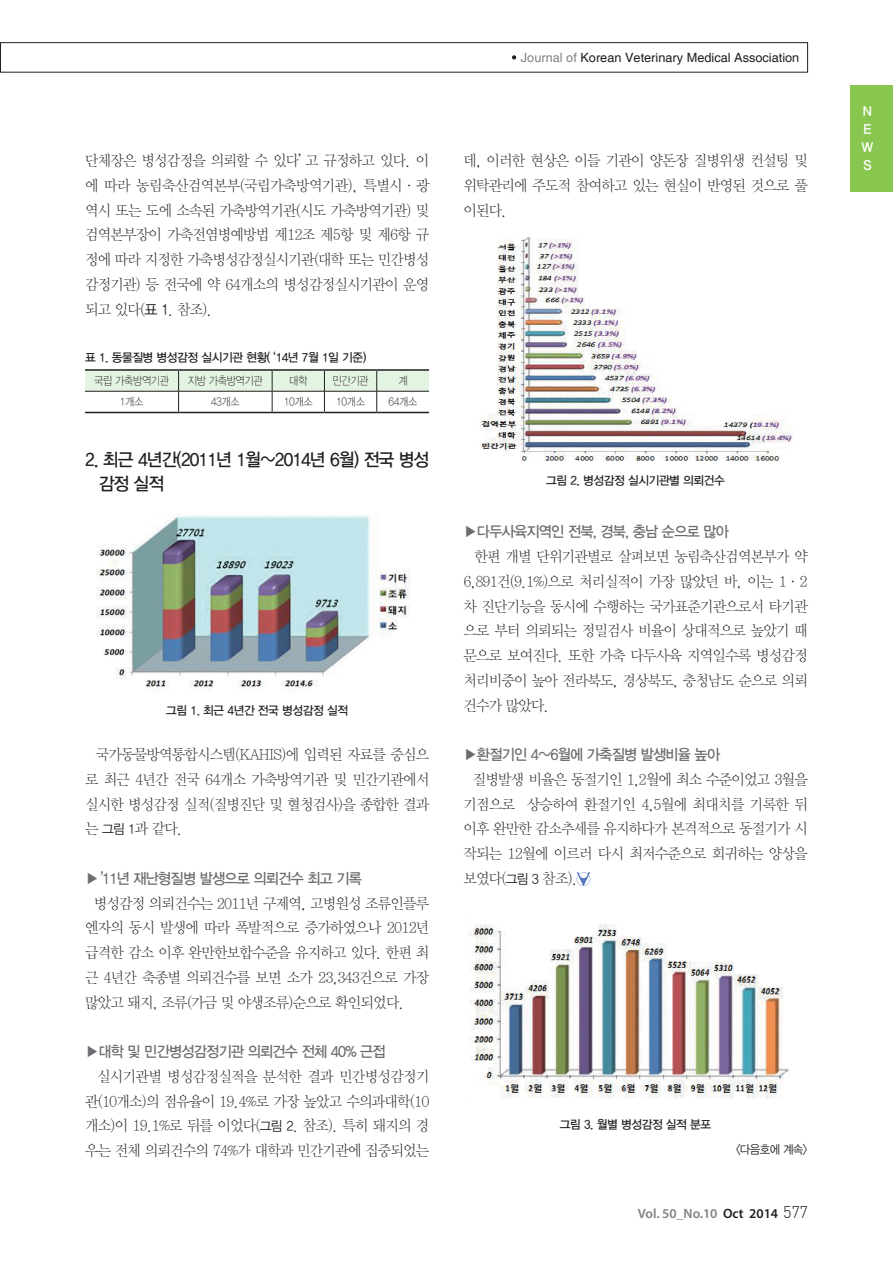
<style>
.page{position:relative;width:893px;height:1263px;background:#fff}
.page>*{position:absolute;margin:0;border:0;box-sizing:border-box;transform-origin:0 0}
.t1{font:18px/24.8px "YDIYGO330";letter-spacing:-.05em;color:#231f20;scale:.95 1}
.t2{font:15px/24.8px "YDIY Mj O310";letter-spacing:-.05em;color:#231f20;text-align:justify;scale:.95 1}
.t3{font:15px "YDIYGO330";letter-spacing:-.05em;color:#6c6d70;scale:.95 1}
.t4{font:600 13.5px "Myriad Pro";color:#808285}
.t5{font:13.5px/18px "YDIYGO340";color:#fff}
.t6{font:12.75px "Helvetica";color:#231f20}
.t7{font:12px "YDIYGO330";letter-spacing:-.035em;color:#231f20}
.t8{font:12px "YDIYGO320";letter-spacing:-.05em;color:#231f20;scale:.95 1}
.t9{font:11.25px "YDIYGO310";letter-spacing:-.04em;color:#231f20;scale:.9 1}
.s1{color:#808285}
.s2{font-family:"YDIYGO320"}
.s3{font-family:"YDIYGO320";font-size:13.5px}
.s4{color:#231f20}
.s5{font-family:"DIN";font-weight:300;font-size:16.5px;color:#231f20}
</style>
<div class="page">
<svg style="left:0;top:43px;width:1px;height:29px"></svg>
<svg style="left:512px;top:55px;width:4px;height:5px"></svg>
<div style="left:850px;top:85px;width:43px;height:106px;background:#89c650"></div>
<hr style="left:85px;top:369px;width:94px;height:2px;background:#231f20">
<hr style="left:179px;top:369px;width:93px;height:2px;background:#231f20">
<hr style="left:272px;top:369px;width:52px;height:2px;background:#231f20">
<hr style="left:324px;top:369px;width:53px;height:2px;background:#231f20">
<hr style="left:377px;top:369px;width:52px;height:2px;background:#231f20">
<hr style="left:85px;top:412px;width:94px;height:1px;background:#231f20">
<hr style="left:179px;top:412px;width:93px;height:1px;background:#231f20">
<hr style="left:272px;top:412px;width:52px;height:1px;background:#231f20">
<hr style="left:324px;top:412px;width:53px;height:1px;background:#231f20">
<hr style="left:377px;top:412px;width:52px;height:1px;background:#231f20">
<svg style="left:85px;top:370px;width:344px;height:42px"></svg>
<img style="left:96px;top:513px;width:314px;height:176px">
<img style="left:480px;top:237px;width:313px;height:224px">
<svg style="left:577px;top:872px;width:13px;height:14px"></svg>
<img style="left:469px;top:924px;width:320px;height:174px">
<p class="t6" style="left:521px;top:50px;width:280px"><span class="s1">Journal of</span> Korean Veterinary Medical Association</p>
<p class="t5" style="left:862px;top:102px;width:13px">N<br>E<br>W</p>
<p class="t2" style="left:85px;top:149px;width:364px">단체장은 병성감정을 의뢰할 수 있다’고 규정하고 있다. 이</p>
<p class="t5" style="left:863px;top:156px;width:10px">S</p>
<p class="t2" style="left:85px;top:174px;width:364px">에 따라 농림축산검역본부(국립가축방역기관), 특별시·광 역시 또는 도에 소속된 가축방역기관(시도 가축방역기관) 및 검역본부장이 가축전염병예방법 제12조 제5항 및 제6항 규 정에 따라 지정한 가축병성감정실시기관(대학 또는 민간병성 감정기관) 등 전국에 약 64개소의 병성감정실시기관이 운영 되고 있다(<span class="s2">표 1</span>. 참조).</p>
<p class="t7" style="left:85px;top:350px;width:283px">표 1. 동물질병 병성감정 실시기관 현황(‘14년 7월 1일 기준)</p>
<p class="t9" style="left:94px;top:375px;width:85px">국립 가축방역기관</p>
<p class="t9" style="left:188px;top:375px;width:85px">지방 가축방역기관</p>
<p class="t9" style="left:289px;top:375px;width:22px">대학</p>
<p class="t9" style="left:333px;top:375px;width:42px">민간기관</p>
<p class="t9" style="left:398px;top:375px;width:12px">계</p>
<p class="t9" style="left:120px;top:395px;width:28px">1개소</p>
<p class="t9" style="left:211px;top:395px;width:33px">43개소</p>
<p class="t9" style="left:284px;top:395px;width:33px">10개소</p>
<p class="t9" style="left:336px;top:395px;width:33px">10개소</p>
<p class="t9" style="left:389px;top:395px;width:33px">64개소</p>
<p class="t2" style="left:463px;top:149px;width:364px">데, 이러한 현상은 이들 기관이 양돈장 질병위생 컨설팅 및 위탁관리에 주도적 참여하고 있는 현실이 반영된 것으로 풀 이된다.</p>
<p class="t1" style="left:99px;top:447px;width:350px;text-indent:-14px">2. 최근 4년간(2011년 1월~2014년 6월) 전국 병성 감정 실적</p>
<p class="t7" style="left:166px;top:704px;width:183px">그림 1. 최근 4년간 전국 병성감정 실적</p>
<p class="t2" style="left:85px;top:743px;width:364px;text-indent:11px">국가동물방역통합시스템(KAHIS)에 입력된 자료를 중심으 로 최근 4년간 전국 64개소 가축방역기관 및 민간기관에서 실시한 병성감정 실적(질병진단 및 혈청검사)을 종합한 결과 는 <span class="s3">그림 1</span>과 같다.</p>
<p class="t3" style="left:85px;top:870px;width:293px">▶ ’11년 재난형질병 발생으로 의뢰건수 최고 기록</p>
<p class="t2" style="left:85px;top:891px;width:364px;text-indent:9px">병성감정 의뢰건수는 2011년 구제역, 고병원성 조류인플루 엔자의 동시 발생에 따라 폭발적으로 증가하였으나 2012년 급격한 감소 이후 완만한보합수준을 유지하고 있다. 한편 최 근 4년간 축종별 의뢰건수를 보면 소가 23,343건으로 가장 많았고 돼지, 조류(가금 및 야생조류)순으로 확인되었다.</p>
<p class="t3" style="left:85px;top:1043px;width:318px">▶대학 및 민간병성감정기관 의뢰건수 전체 40% 근접</p>
<p class="t2" style="left:85px;top:1065px;width:364px;text-indent:12px">실시기관별 병성감정실적을 분석한 결과 민간병성감정기 관(10개소)의 점유율이 19.4%로 가장 높았고 수의과대학(10 개소)이 19.1%로 뒤를 이었다(<span class="s3">그림 2</span>. 참조). 특히 돼지의 경 우는 전체 의뢰건수의 74%가 대학과 민간기관에 집중되었는</p>
<p class="t7" style="left:546px;top:474px;width:180px">그림 2. 병성감정 실시기관별 의뢰건수</p>
<p class="t3" style="left:463px;top:524px;width:281px">▶다두사육지역인 전북, 경북, 충남 순으로 많아</p>
<p class="t2" style="left:463px;top:545px;width:364px;text-indent:11px">한편 개별 단위기관별로 살펴보면 농림축산검역본부가 약 6,891건(9.1%)으로 처리실적이 가장 많았던 바, 이는 1·2 차 진단기능을 동시에 수행하는 국가표준기관으로서 타기관 으로 부터 의뢰되는 정밀검사 비율이 상대적으로 높았기 때 문으로 보여진다. 또한 가축 다두사육 지역일수록 병성감정 처리비중이 높아 전라북도, 경상북도, 충청남도 순으로 의뢰 건수가 많았다.</p>
<p class="t3" style="left:463px;top:746px;width:272px">▶환절기인 4~6월에 가축질병 발생비율 높아</p>
<p class="t2" style="left:463px;top:768px;width:364px;text-indent:10px">질병발생 비율은 동절기인 1,2월에 최소 수준이었고 3월을 기점으로 상승하여 환절기인 4,5월에 최대치를 기록한 뒤 이후 완만한 감소추세를 유지하다가 본격적으로 동절기가 시 작되는 12월에 이르러 다시 최저수준으로 회귀하는 양상을 보였다(<span class="s3">그림 3</span> 참조).</p>
<p class="t7" style="left:560px;top:1118px;width:153px">그림 3. 월별 병성감정 실적 분포</p>
<p class="t8" style="left:736px;top:1143px;width:77px">&lt;다음호에 계속&gt;</p>
<p class="t4" style="left:638px;top:1205px;width:172px">Vol. 50_No.10 <span class="s4">Oct 2014</span> <span class="s5">577</span></p>
</div>
